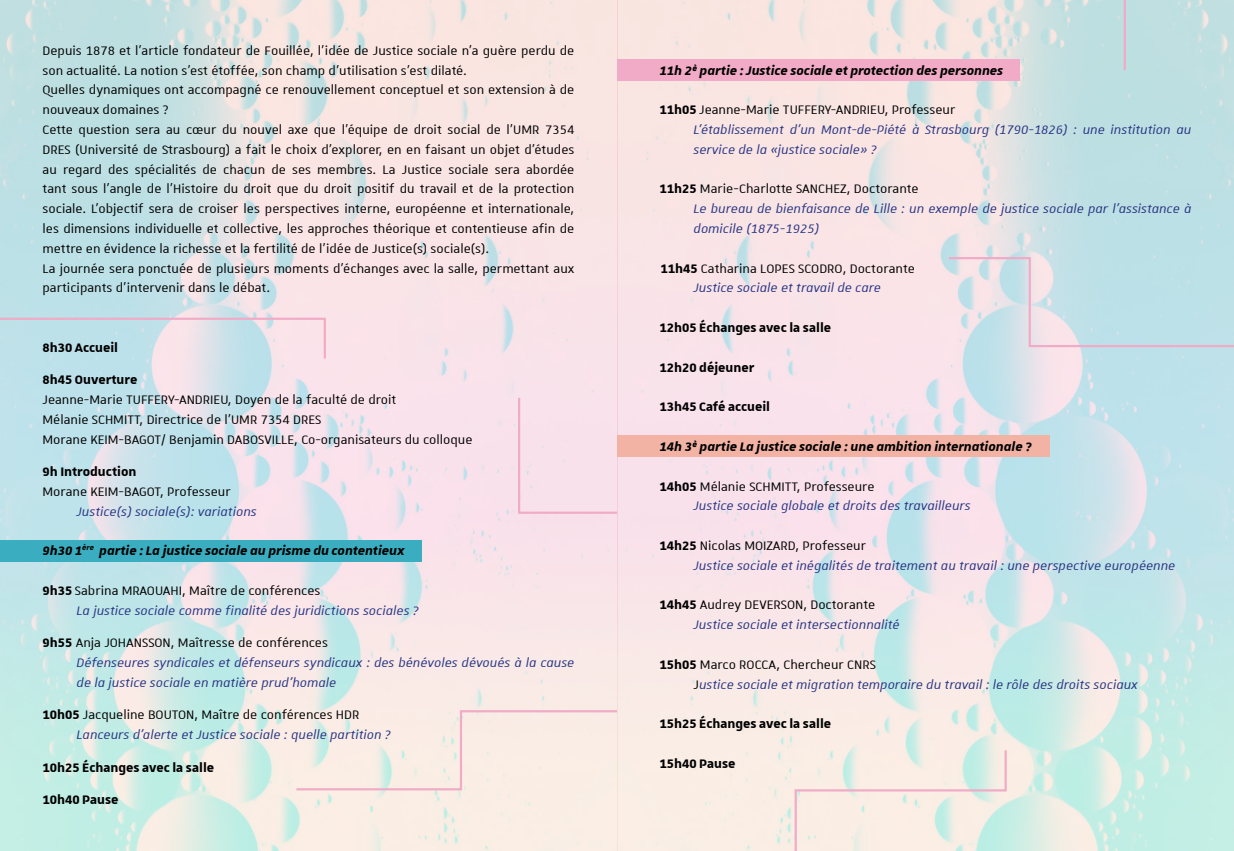
<style>
.page{position:relative;width:1234px;height:851px;background:#fff}
.page>*{position:absolute;margin:0;border:0;box-sizing:border-box;transform-origin:0 0}
.t1{font:16.5px/19.8px "Unistra A";color:#000}
.t2{font:italic 16.5px/19.8px "Unistra A";color:#283583}
.t3{font:700 16.5px/32.4px "Unistra A";color:#000}
.t4{font:italic 700 16.5px "Unistra A";color:#000}
.s1{font-weight:700;font-style:normal;color:#000}
.s2{font-style:normal;color:#000}
.s3{font-weight:700}
.s4{font-style:italic;color:#283583}
</style>
<div class="page">
<img style="left:0;top:0;width:1233px;height:850px">
<div style="left:0;top:540px;width:421px;height:21px;background:#3aaec0"></div>
<div style="left:617px;top:60px;width:402px;height:21px;background:#f1abc6"></div>
<div style="left:617px;top:435px;width:432px;height:21px;background:#f2b3a4"></div>
<svg style="left:0;top:316px;width:327px;height:44px;background:#d3dee7"></svg>
<div style="left:517px;top:395px;width:102px;height:120px;background:#f9e1eb"></div>
<svg style="left:294px;top:709px;width:325px;height:82px;background:#f7eae3"></svg>
<hr style="left:1123px;top:0;width:2px;height:70px;background:#f1abc6">
<svg style="left:946px;top:256px;width:287px;height:92px;background:#ccdfe7"></svg>
<svg style="left:793px;top:748px;width:214px;height:102px;background:#f1ebe3"></svg>
<p class="t1" style="left:43px;top:40px;width:533px">Depuis 1878 et l’article fondateur de Fouillée, l’idée de Justice sociale n’a guère perdu de son actualité. La notion s’est étoffée, son champ d’utilisation s’est dilaté.<br>Quelles dynamiques ont accompagné ce renouvellement conceptuel et son extension à de nouveaux domaines ?<br>Cette question sera au cœur du nouvel axe que l’équipe de droit social de l’UMR 7354<br>DRES (Université de Strasbourg) a fait le choix d’explorer, en en faisant un objet d’études au regard des spécialités de chacun de ses membres. La Justice sociale sera abordée tant sous l’angle de l’Histoire du droit que du droit positif du travail et de la protection sociale. L’objectif sera de croiser les perspectives interne, européenne et internationale, les dimensions individuelle et collective, les approches théorique et contentieuse afin de mettre en évidence la richesse et la fertilité de l’idée de Justice(s) sociale(s).<br>La journée sera ponctuée de plusieurs moments d’échanges avec la salle, permettant aux participants d’intervenir dans le débat.</p>
<p class="t3" style="left:43px;top:331px;width:96px">8h30 Accueil<br>8h45 Ouverture</p>
<p class="t1" style="left:43px;top:389px;width:431px">Jeanne-Marie TUFFERY-ANDRIEU, Doyen de la faculté de droit<br>Mélanie SCHMITT, Directrice de l’UMR 7354 DRES<br>Morane KEIM-BAGOT/ Benjamin DABOSVILLE, Co-organisateurs du colloque</p>
<p class="t3" style="left:43px;top:455px;width:95px">9h Introduction</p>
<p class="t1" style="left:43px;top:481px;width:190px">Morane KEIM-BAGOT, Professeur</p>
<p class="t2" style="left:77px;top:501px;width:182px">Justice(s) sociale(s): variations</p>
<p class="t4" style="left:43px;top:542px;width:363px">9h30 1<sup>ère</sup> partie : La justice sociale au prisme du contentieux</p>
<p class="t2" style="left:77px;top:580px;width:344px;text-indent:-34px"><span class="s1">9h35</span> <span class="s2">Sabrina MRAOUAHI, Maître de conférences<br></span>La justice sociale comme finalité des juridictions sociales ?</p>
<p class="t2" style="left:77px;top:632px;width:499px;text-indent:-34px"><span class="s1">9h55</span> <span class="s2">Anja JOHANSSON, Maîtresse de conférences<br></span>Défenseures syndicales et défenseurs syndicaux : des bénévoles dévoués à la cause de la justice sociale en matière prud’homale</p>
<p class="t2" style="left:77px;top:704px;width:316px;text-indent:-34px"><span class="s1">10h05</span> <span class="s2">Jacqueline BOUTON, Maître de conférences HDR<br></span>Lanceurs d’alerte et Justice sociale : quelle partition ?</p>
<p class="t3" style="left:43px;top:750px;width:173px">10h25 Échanges avec la salle<br>10h40 Pause</p>
<p class="t4" style="left:659px;top:61px;width:345px">11h 2è partie : Justice sociale et protection des personnes</p>
<p class="t2" style="left:693px;top:99px;width:499px;text-indent:-34px"><span class="s1">11h05</span> <span class="s2">Jeanne-Marie TUFFERY-ANDRIEU, Professeur<br></span>L’établissement d’un Mont-de-Piété à Strasbourg (1790-1826) : une institution au service de la «justice sociale» ?</p>
<p class="t2" style="left:693px;top:178px;width:499px;text-indent:-34px"><span class="s1">11h25</span> <span class="s2">Marie-Charlotte SANCHEZ, Doctorante<br></span>Le bureau de bienfaisance de Lille : un exemple de justice sociale par l’assistance à domicile (1875-1925)</p>
<p class="t1" style="left:660px;top:258px;width:256px;text-align:center"><span class="s3">11h45</span> Catharina LOPES SCODRO, Doctorante<br><span class="s4">Justice sociale et travail de care</span></p>
<p class="t3" style="left:659px;top:311px;width:173px">12h05 Échanges avec la salle</p>
<p class="t3" style="left:659px;top:350px;width:96px">12h20 déjeuner</p>
<p class="t3" style="left:659px;top:390px;width:112px">13h45 Café accueil</p>
<p class="t4" style="left:659px;top:437px;width:373px">14h 3è partie La justice sociale : une ambition internationale ?</p>
<p class="t2" style="left:693px;top:475px;width:278px;text-indent:-34px"><span class="s1">14h05</span> <span class="s2">Mélanie SCHMITT, Professeure<br></span>Justice sociale globale et droits des travailleurs</p>
<p class="t2" style="left:693px;top:535px;width:483px;text-indent:-34px"><span class="s1">14h25</span> <span class="s2">Nicolas MOIZARD, Professeur<br></span>Justice sociale et inégalités de traitement au travail : une perspective européenne</p>
<p class="t2" style="left:693px;top:594px;width:207px;text-indent:-34px"><span class="s1">14h45</span> <span class="s2">Audrey DEVERSON, Doctorante<br></span>Justice sociale et intersectionnalité</p>
<p class="t2" style="left:693px;top:654px;width:445px;text-indent:-34px"><span class="s1">15h05</span> <span class="s2">Marco ROCCA, Chercheur CNRS<br>J</span>ustice sociale et migration temporaire du travail : le rôle des droits sociaux</p>
<p class="t3" style="left:659px;top:707px;width:173px">15h25 Échanges avec la salle</p>
<p class="t3" style="left:659px;top:746px;width:78px">15h40 Pause</p>
</div>
